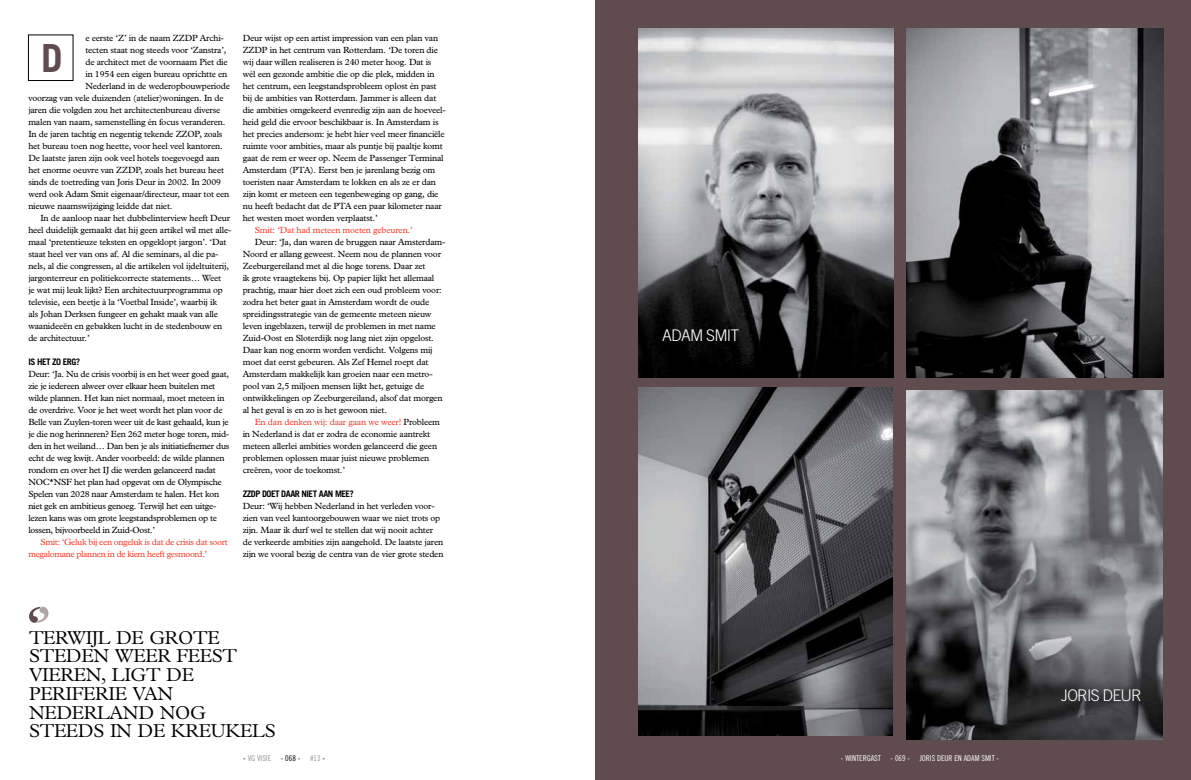
<style>
.page{position:relative;width:1191px;height:780px;background:#fff}
.page>*{position:absolute;margin:0;border:0;box-sizing:border-box;transform-origin:0 0}
.t1{font:700 38.7px "Trade Gothic";color:#604b4e}
.t2{font:300 18.8px/18.8px "M Plantin";letter-spacing:-.02em;color:#000}
.t3{font:300 16px "Trade Gothic";letter-spacing:-.05em;color:#fff}
.t4{font:9px/12px "M Plantin";letter-spacing:-.02em;color:#000}
.t5{font:9px/12px "M Plantin";letter-spacing:-.04em;color:#ef4130}
.t6{font:700 9px "Trade Gothic";letter-spacing:-.05em;color:#000}
.t7{font:9px "M Plantin";letter-spacing:-.02em;color:#ef4130}
.t8{font:8px "Trade Gothic Cond Eighteen";color:#fff}
.t9{font:8px "Trade Gothic Cond Eighteen";color:#000}
.t10{font:8px "Trade Gothic Cond Eighteen";color:#939598}
.s1{color:#ef4130}
.s2{color:#000}
.s3{color:#939598}
</style>
<div class="page">
<div style="left:596px;top:0;width:595px;height:780px;background:#604b4e"></div>
<div style="left:28px;top:35px;width:45px;height:46px;border:1px solid #000"></div>
<svg style="left:29px;top:606px;width:20px;height:17px"></svg>
<img style="left:639px;top:387px;width:253px;height:349px">
<img style="left:906px;top:28px;width:257px;height:349px">
<img style="left:906px;top:391px;width:256px;height:348px">
<img style="left:638px;top:28px;width:255px;height:349px">
<p class="t4" style="left:85px;top:32px;width:140px">e eerste ‘Z’ in de naam ZZDP Archi-</p>
<p class="t4" style="left:85px;top:44px;width:143px">tecten staat nog steeds voor ‘Zanstra’,</p>
<p class="t4" style="left:85px;top:56px;width:144px">de architect met de voornaam Piet die</p>
<p class="t4" style="left:85px;top:68px;width:144px">in 1954 een eigen bureau oprichtte en</p>
<p class="t4" style="left:85px;top:80px;width:146px">Nederland in de wederopbouwperiode</p>
<p class="t4" style="left:28px;top:92px;width:197px">voorzag van vele duizenden (atelier)woningen. In de</p>
<p class="t4" style="left:28px;top:104px;width:193px">jaren die volgden zou het architectenbureau diverse</p>
<p class="t4" style="left:28px;top:116px;width:199px">malen van naam, samenstelling én focus veranderen.</p>
<p class="t4" style="left:28px;top:128px;width:196px">In de jaren tachtig en negentig tekende ZZOP, zoals</p>
<p class="t4" style="left:28px;top:140px;width:196px">het bureau toen nog heette, voor heel veel kantoren.</p>
<p class="t4" style="left:28px;top:152px;width:193px">De laatste jaren zijn ook veel hotels toegevoegd aan</p>
<p class="t4" style="left:28px;top:164px;width:197px">het enorme oeuvre van ZZDP, zoals het bureau heet</p>
<p class="t4" style="left:28px;top:176px;width:194px">sinds de toetreding van Joris Deur in 2002. In 2009</p>
<p class="t4" style="left:28px;top:188px;width:203px">werd ook Adam Smit eigenaar/directeur, maar tot een</p>
<p class="t4" style="left:28px;top:200px;width:146px">nieuwe naamswijziging leidde dat niet.</p>
<p class="t4" style="left:40px;top:212px;width:191px">In de aanloop naar het dubbelinterview heeft Deur</p>
<p class="t4" style="left:28px;top:224px;width:204px">heel duidelijk gemaakt dat hij geen artikel wil met alle-</p>
<p class="t4" style="left:28px;top:236px;width:200px">maal ‘pretentieuze teksten en opgeklopt jargon’. ‘Dat</p>
<p class="t4" style="left:28px;top:248px;width:192px">staat heel ver van ons af. Al die seminars, al die pa-</p>
<p class="t4" style="left:28px;top:260px;width:202px">nels, al die congressen, al die artikelen vol ijdeltuiterij,</p>
<p class="t4" style="left:28px;top:272px;width:194px">jargonterreur en politiekcorrecte statements… Weet</p>
<p class="t4" style="left:28px;top:284px;width:196px">je wat mij leuk lijkt? Een architectuurprogramma op</p>
<p class="t4" style="left:28px;top:296px;width:190px">televisie, een beetje à la ‘Voetbal Inside’, waarbij ik</p>
<p class="t4" style="left:28px;top:308px;width:191px">als Johan Derksen fungeer en gehakt maak van alle</p>
<p class="t4" style="left:28px;top:320px;width:196px">waanideeën en gebakken lucht in de stedenbouw en</p>
<p class="t4" style="left:28px;top:332px;width:63px">de architectuur.’</p>
<p class="t6" style="left:28px;top:356px;width:53px">IS HET ZO ERG?</p>
<p class="t4" style="left:28px;top:368px;width:203px">Deur: ‘Ja. Nu de crisis voorbij is en het weer goed gaat, zie je iedereen alweer over elkaar heen buitelen met wilde plannen. Het kan niet normaal, moet meteen in de overdrive. Voor je het weet wordt het plan voor de Belle van Zuylen-toren weer uit de kast gehaald, kun je je die nog herinneren? Een 262 meter hoge toren, mid&shy;den in het weiland… Dan ben je als initiatiefnemer dus echt de weg kwijt. Ander voorbeeld: de wilde plannen rondom en over het IJ die werden gelanceerd nadat NOC*NSF het plan had opgevat om de Olympische Spelen van 2028 naar Amsterdam te halen. Het kon niet gek en ambitieus genoeg. Terwijl het een uitge&shy;lezen kans was om grote leegstandsproblemen op te lossen, bijvoorbeeld in Zuid-Oost.’</p>
<p class="t5" style="left:28px;top:536px;width:201px;text-indent:12px">Smit: ‘Geluk bij een ongeluk is dat de crisis dat soort megalomane plannen in de kiem heeft gesmoord.’</p>
<h1 class="t1" style="left:41px;top:34px;width:23px">D</h1>
<p class="t4" style="left:243px;top:32px;width:204px">Deur wijst op een artist impression van een plan van ZZDP in het centrum van Rotterdam. ‘De toren die wij daar willen realiseren is 240 meter hoog. Dat is wél een gezonde ambitie die op die plek, midden in het centrum, een leegstandsprobleem oplost én past bij de ambities van Rotterdam. Jammer is alleen dat die ambities omgekeerd evenredig zijn aan de hoeveel&shy;heid geld die ervoor beschikbaar is. In Amsterdam is het precies andersom: je hebt hier veel meer financiële ruimte voor ambities, maar als puntje bij paaltje komt gaat de rem er weer op. Neem de Passenger Terminal Amsterdam (PTA). Eerst ben je jarenlang bezig om toeristen naar Amsterdam te lokken en als ze er dan zijn komt er meteen een tegenbeweging op gang, die nu heeft bedacht dat de PTA een paar kilometer naar het westen moet worden verplaatst.’</p>
<p class="t7" style="left:255px;top:225px;width:159px">Smit: ‘Dat had meteen moeten gebeuren.’</p>
<p class="t4" style="left:243px;top:236px;width:204px;text-indent:12px">Deur: ‘Ja, dan waren de bruggen naar Amsterdam-Noord er allang geweest. Neem nou de plannen voor Zeeburgereiland met al die hoge torens. Daar zet<br>ik grote vraagtekens bij. Op papier lijkt het allemaal prachtig, maar hier doet zich een oud probleem voor: zodra het beter gaat in Amsterdam wordt de oude spreidingsstrategie van de gemeente meteen nieuw leven ingeblazen, terwijl de problemen in met name Zuid-Oost en Sloterdijk nog lang niet zijn opgelost.<br>Daar kan nog enorm worden verdicht. Volgens mij moet dat eerst gebeuren. Als Zef Hemel roept dat Amsterdam makkelijk kan groeien naar een metro&shy;pool van 2,5 miljoen mensen lijkt het, getuige de ontwikkelingen op Zeeburgereiland, alsof dat morgen al het geval is en zo is het gewoon niet.</p>
<p class="t4" style="left:243px;top:416px;width:199px;text-indent:12px"><span class="s1">En dan denken wij: daar gaan we weer!</span> Probleem in Nederland is dat er zodra de economie aantrekt meteen allerlei ambities worden gelanceerd die geen problemen oplossen maar juist nieuwe problemen creëren, voor de toekomst.’</p>
<p class="t6" style="left:243px;top:488px;width:112px">ZZDP DOET DAAR NIET AAN MEE?</p>
<p class="t4" style="left:243px;top:500px;width:202px">Deur: ‘Wij hebben Nederland in het verleden voor&shy;zien van veel kantoorgebouwen waar we niet trots op zijn. Maar ik durf wel te stellen dat wij nooit achter de verkeerde ambities zijn aangehold. De laatste jaren zijn we vooral bezig de centra van de vier grote steden</p>
<h2 class="t2" style="left:29px;top:627px;width:248px">TERWIJL DE GROTE<br>STEDEN WEER FEEST<br>VIEREN, LIGT DE<br>PERIFERIE VAN<br>NEDERLAND NOG<br>STEEDS IN DE KREUKELS</h2>
<h3 class="t3" style="left:662px;top:326px;width:11px">ADAM</h3>
<h3 class="t3" style="left:706px;top:326px;width:35px">SM IT</h3>
<p class="t10" style="left:243px;top:753px;width:21px"><span class="s2">-</span> VG VISIE</p>
<p class="t9" style="left:281px;top:753px;width:46px">- 068 - <span class="s3">#13</span> -</p>
<p class="t8" style="left:841px;top:753px;width:101px">- WINTERGAST - 069 - JORIS DEUR</p>
<p class="t8" style="left:954px;top:753px;width:46px">EN ADAM SMIT-</p>
<h3 class="t3" style="left:1061px;top:686px;width:82px">JORIS DEUR</h3>
</div>
